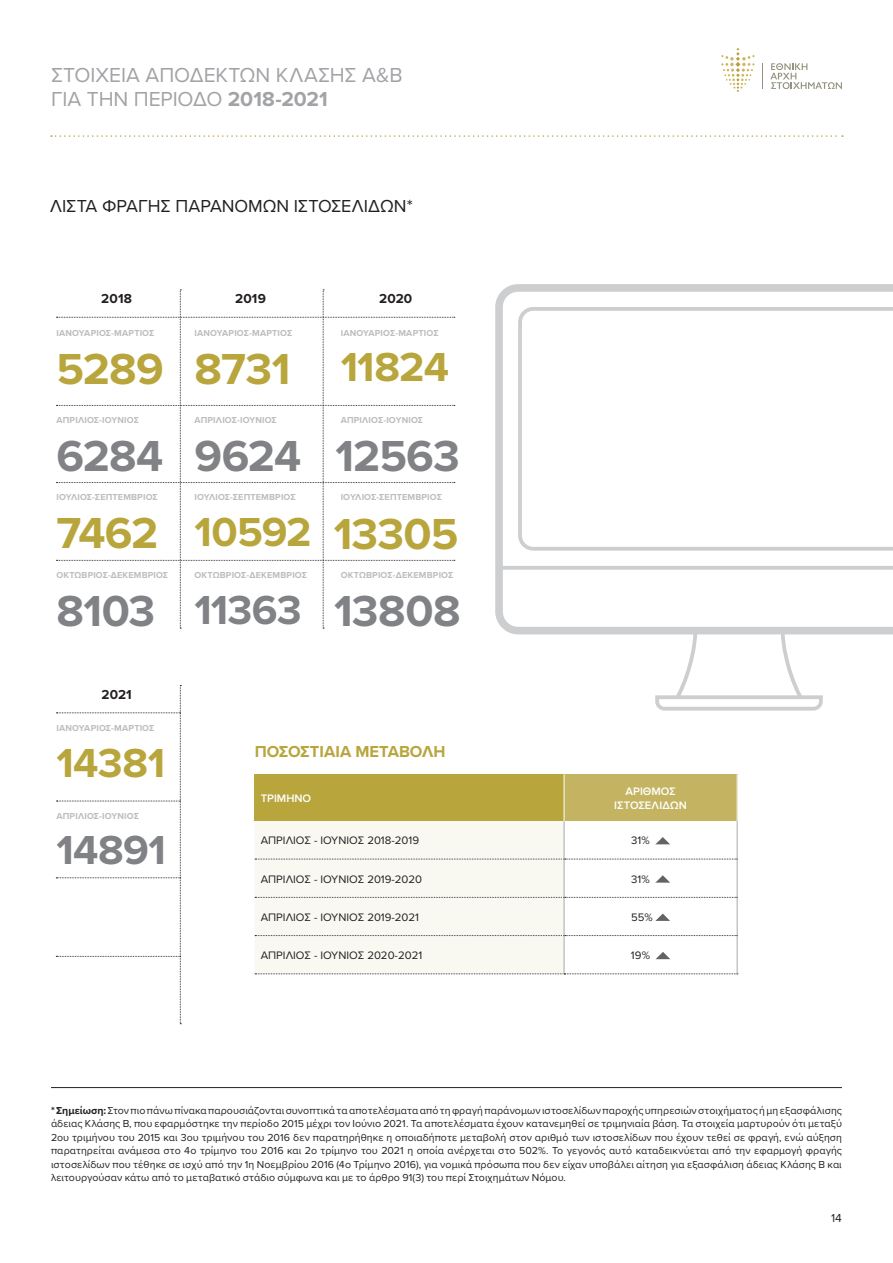
<style>
.page{position:relative;width:893px;height:1263px;background:#fff}
.page>*{position:absolute;margin:0;border:0;box-sizing:border-box;transform-origin:0 0}
.t1{font:700 45px "Proxima Nova";letter-spacing:-.015em;color:#808285}
.t2{font:700 45px "Proxima Nova";letter-spacing:-.02em;color:#b8a63d}
.t3{font:700 42px "Proxima Nova";letter-spacing:-.02em;color:#b8a63d}
.t4{font:700 42px "Proxima Nova";letter-spacing:-.015em;color:#808285}
.t5{font:21px "Proxima Nova";letter-spacing:-.005em;color:#a1a3a6}
.t6{font:18px "Proxima Nova";color:#231f20}
.t7{font:700 16.5px "Proxima Nova";letter-spacing:-.005em;color:#b8a63d}
.t8{font:700 13.5px "Proxima Nova";letter-spacing:.01em;color:#231f20}
.t9{font:12px "Proxima Nova";color:#231f20}
.t10{font:11.25px "Proxima Nova";color:#231f20}
.t11{font:600 11.25px "Proxima Nova";color:#fff}
.t12{font:10.5px/13.5px "Proxima Nova";letter-spacing:.005em;color:#231f20;text-align:justify}
.t13{font:700 9px "Proxima Nova";letter-spacing:.015em;color:#bcbdc0}
.s1{font-weight:700}
</style>
<div class="page">
<svg style="left:721px;top:48px;width:34px;height:44px"></svg>
<svg style="left:770px;top:63px;width:72px;height:26px"></svg>
<svg style="left:762px;top:63px;width:1px;height:26px"></svg>
<svg style="left:51px;top:135px;width:792px;height:2px"></svg>
<hr style="left:51px;top:1087px;width:791px;height:1px;background:#231f20">
<svg style="left:495px;top:284px;width:398px;height:427px"></svg>
<svg style="left:518px;top:307px;width:375px;height:244px"></svg>
<svg style="left:56px;top:289px;width:399px;height:340px"></svg>
<div style="left:255px;top:774px;width:309px;height:47px;background:#b8a63d"></div>
<div style="left:564px;top:774px;width:173px;height:47px;background:#c4b462"></div>
<div style="left:255px;top:821px;width:309px;height:152px;background:#f9f8f1"></div>
<svg style="left:255px;top:859px;width:482px;height:1px"></svg>
<svg style="left:255px;top:897px;width:482px;height:1px"></svg>
<svg style="left:255px;top:935px;width:482px;height:1px"></svg>
<svg style="left:255px;top:973px;width:483px;height:1px"></svg>
<hr style="left:564px;top:774px;width:1px;height:47px;background:#fff">
<hr style="left:564px;top:821px;width:1px;height:38px;background:#a8a9ad">
<hr style="left:737px;top:821px;width:1px;height:38px;background:#a8a9ad">
<hr style="left:564px;top:859px;width:1px;height:38px;background:#a8a9ad">
<hr style="left:737px;top:859px;width:1px;height:38px;background:#a8a9ad">
<hr style="left:564px;top:897px;width:1px;height:38px;background:#a8a9ad">
<hr style="left:737px;top:897px;width:1px;height:38px;background:#a8a9ad">
<hr style="left:564px;top:935px;width:1px;height:38px;background:#a8a9ad">
<hr style="left:737px;top:935px;width:1px;height:38px;background:#a8a9ad">
<svg style="left:656px;top:837px;width:14px;height:7px"></svg>
<svg style="left:655px;top:875px;width:15px;height:8px"></svg>
<svg style="left:655px;top:913px;width:15px;height:8px"></svg>
<svg style="left:656px;top:952px;width:14px;height:7px"></svg>
<svg style="left:56px;top:685px;width:125px;height:339px"></svg>
<p class="t5" style="left:51px;top:59px;width:353px">ΣΤΟΙΧΕΙΑ ΑΠΟΔΕΚΤΩΝ ΚΛΑΣΗΣ Α&amp;Β</p>
<p class="t5" style="left:51px;top:83px;width:278px">ΓΙΑ ΤΗΝ ΠΕΡΙΟΔΟ <span class="s1">2018-2021</span></p>
<p class="t6" style="left:50px;top:193px;width:364px">ΛΙΣΤΑ ΦΡΑΓΗΣ ΠΑΡΑΝΟΜΩΝ ΙΣΤΟΣΕΛΙΔΩΝ*</p>
<p class="t8" style="left:101px;top:289px;width:32px">2018</p>
<p class="t8" style="left:235px;top:289px;width:32px">2019</p>
<p class="t8" style="left:379px;top:289px;width:35px">2020</p>
<p class="t13" style="left:56px;top:326px;width:99px">ΙΑΝΟΥΑΡΙΟΣ-ΜΑΡΤΙΟΣ</p>
<p class="t13" style="left:194px;top:326px;width:99px">ΙΑΝΟΥΑΡΙΟΣ-ΜΑΡΤΙΟΣ</p>
<p class="t13" style="left:341px;top:326px;width:99px">ΙΑΝΟΥΑΡΙΟΣ-ΜΑΡΤΙΟΣ</p>
<p class="t2" style="left:56px;top:335px;width:109px">5289</p>
<p class="t2" style="left:194px;top:335px;width:97px">8731</p>
<p class="t3" style="left:341px;top:336px;width:110px">11824</p>
<p class="t13" style="left:56px;top:413px;width:84px">ΑΠΡΙΛΙΟΣ-ΙΟΥΝΙΟΣ</p>
<p class="t13" style="left:194px;top:413px;width:84px">ΑΠΡΙΛΙΟΣ-ΙΟΥΝΙΟΣ</p>
<p class="t13" style="left:341px;top:413px;width:84px">ΑΠΡΙΛΙΟΣ-ΙΟΥΝΙΟΣ</p>
<p class="t1" style="left:56px;top:422px;width:108px">6284</p>
<p class="t1" style="left:194px;top:422px;width:109px">9624</p>
<p class="t1" style="left:336px;top:422px;width:126px">12563</p>
<p class="t13" style="left:56px;top:491px;width:103px">ΙΟΥΛΙΟΣ-ΣΕΠΤΕΜΒΡΙΟΣ</p>
<p class="t13" style="left:194px;top:491px;width:103px">ΙΟΥΛΙΟΣ-ΣΕΠΤΕΜΒΡΙΟΣ</p>
<p class="t13" style="left:341px;top:491px;width:103px">ΙΟΥΛΙΟΣ-ΣΕΠΤΕΜΒΡΙΟΣ</p>
<p class="t2" style="left:56px;top:500px;width:104px">7462</p>
<p class="t3" style="left:194px;top:501px;width:119px">10592</p>
<p class="t2" style="left:334px;top:500px;width:126px">13305</p>
<p class="t13" style="left:56px;top:568px;width:113px">ΟΚΤΩΒΡΙΟΣ-ΔΕΚΕΜΒΡΙΟΣ</p>
<p class="t13" style="left:194px;top:568px;width:114px">ΟΚΤΩΒΡΙΟΣ-ΔΕΚΕΜΒΡΙΟΣ</p>
<p class="t13" style="left:341px;top:568px;width:114px">ΟΚΤΩΒΡΙΟΣ-ΔΕΚΕΜΒΡΙΟΣ</p>
<p class="t1" style="left:56px;top:577px;width:100px">8103</p>
<p class="t4" style="left:194px;top:578px;width:109px">11363</p>
<p class="t1" style="left:334px;top:577px;width:128px">13808</p>
<p class="t8" style="left:102px;top:684px;width:32px">2021</p>
<p class="t13" style="left:56px;top:721px;width:99px">ΙΑΝΟΥΑΡΙΟΣ-ΜΑΡΤΙΟΣ</p>
<p class="t3" style="left:56px;top:731px;width:110px">14381</p>
<p class="t13" style="left:56px;top:809px;width:84px">ΑΠΡΙΛΙΟΣ-ΙΟΥΝΙΟΣ</p>
<p class="t4" style="left:56px;top:818px;width:111px">14891</p>
<p class="t7" style="left:255px;top:739px;width:192px">ΠΟΣΟΣΤΙΑΙΑ ΜΕΤΑΒΟΛΗ</p>
<p class="t11" style="left:261px;top:792px;width:52px">ΤΡΙΜΗΝΟ</p>
<p class="t11" style="left:625px;top:785px;width:52px">ΑΡΙΘΜΟΣ</p>
<p class="t11" style="left:614px;top:799px;width:74px">ΙΣΤΟΣΕΛΙΔΩΝ</p>
<p class="t10" style="left:261px;top:832px;width:160px">ΑΠΡΙΛΙΟΣ - ΙΟΥΝΙΟΣ 2018-2019</p>
<p class="t10" style="left:631px;top:832px;width:20px">31%</p>
<p class="t10" style="left:261px;top:870px;width:163px">ΑΠΡΙΛΙΟΣ - ΙΟΥΝΙΟΣ 2019-2020</p>
<p class="t10" style="left:631px;top:870px;width:20px">31%</p>
<p class="t10" style="left:261px;top:909px;width:160px">ΑΠΡΙΛΙΟΣ - ΙΟΥΝΙΟΣ 2019-2021</p>
<p class="t10" style="left:631px;top:909px;width:23px">55%</p>
<p class="t10" style="left:261px;top:947px;width:163px">ΑΠΡΙΛΙΟΣ - ΙΟΥΝΙΟΣ 2020-2021</p>
<p class="t10" style="left:631px;top:947px;width:21px">19%</p>
<p class="t12" style="left:51px;top:1103px;width:792px"><span class="s1">* Σημείωση:</span> Στον πιο πάνω πίνακα παρουσιάζονται συνοπτικά τα αποτελέσματα από τη φραγή παράνομων ιστοσελίδων παροχής υπηρεσιών στοιχήματος ή μη εξασφάλισης άδειας Κλάσης Β, που εφαρμόστηκε την περίοδο 2015 μέχρι τον Ιούνιο 2021. Τα αποτελέσματα έχουν κατανεμηθεί σε τριμηνιαία βάση. Τα στοιχεία μαρτυρούν ότι μεταξύ 2ου τριμήνου του 2015 και 3ου τριμήνου του 2016 δεν παρατηρήθηκε η οποιαδήποτε μεταβολή στον αριθμό των ιστοσελίδων που έχουν τεθεί σε φραγή, ενώ αύξηση παρατηρείται ανάμεσα στο 4ο τρίμηνο του 2016 και 2ο τρίμηνο του 2021 η οποία ανέρχεται στο 502%. Το γεγονός αυτό καταδεικνύεται από την εφαρμογή φραγής ιστοσελίδων που τέθηκε σε ισχύ από την 1η Νοεμβρίου 2016 (4ο Τρίμηνο 2016), για νομικά πρόσωπα που δεν είχαν υποβάλει αίτηση για εξασφάλιση άδειας Κλάσης Β και λειτουργούσαν κάτω από το μεταβατικό στάδιο σύμφωνα και με το άρθρο 91(3) του περί Στοιχημάτων Νόμου.</p>
<p class="t9" style="left:831px;top:1209px;width:12px">14</p>
</div>
